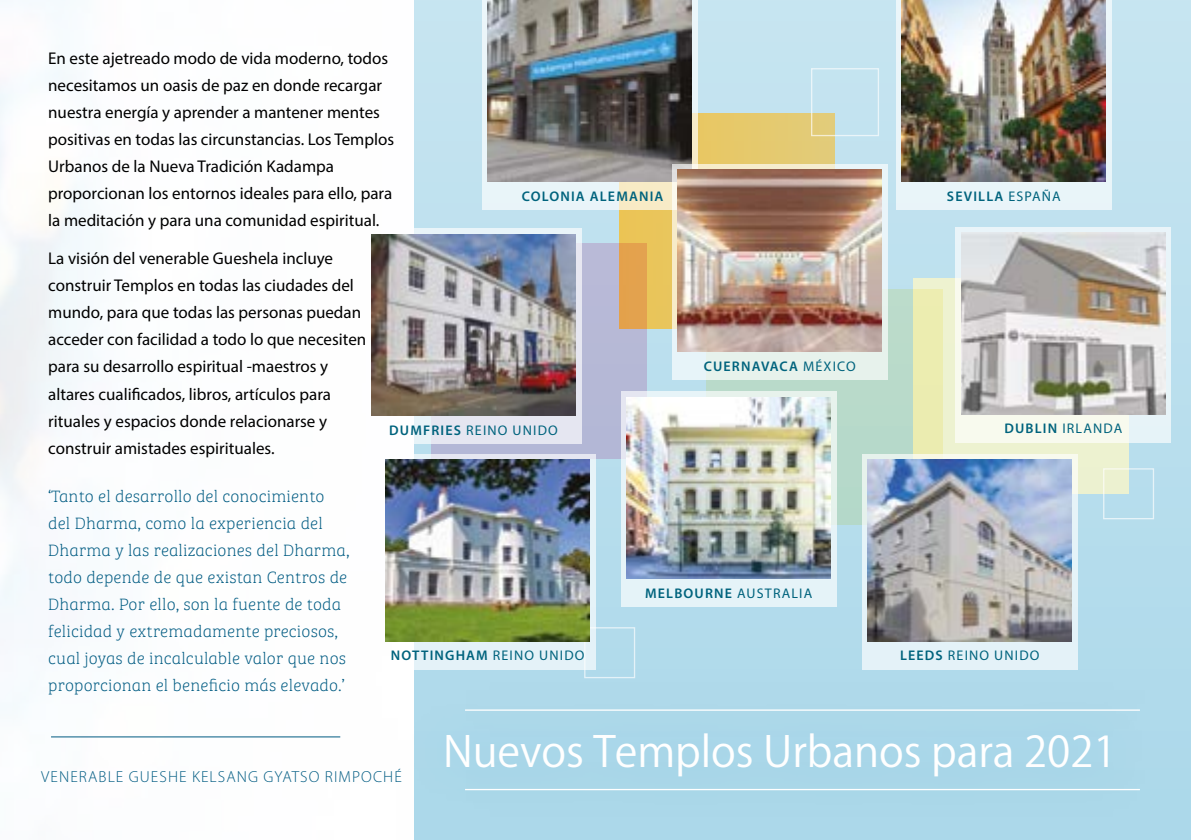
<style>
.page{position:relative;width:1191px;height:840px;background:#fff}
.page>*{position:absolute;margin:0;border:0;box-sizing:border-box;transform-origin:0 0}
.t1{font:42px "Koz Go Pro";color:#fff}
.t2{font:17px/27px "Myriad Pro";color:#000}
.t3{font:17px/27px "Bree Serif Th";letter-spacing:.01em;color:#005b82}
.t4{font:300 16px "Myriad Pro";letter-spacing:.07em;color:#005b82}
.t5{font:600 14px "Myriad Pro";letter-spacing:.085em;color:#00637d}
.t6{font:14px "Myriad Pro";letter-spacing:.085em;color:#00637d}
.s1{font-weight:400}
.s2{font-weight:600}
</style>
<div class="page">
<div style="left:414px;top:0;width:777px;height:839px;background:linear-gradient(to right,#bde0ee,#bce0ee)"></div>
<div style="left:896px;top:0;width:215px;height:210px;background:#e9f5f9"></div>
<img style="left:901px;top:0;width:205px;height:181px">
<svg style="left:619px;top:113px;width:216px;height:216px;background:#e6c868"></svg>
<div style="left:913px;top:278px;width:215px;height:215px;background:#edf2d0"></div>
<svg style="left:431px;top:243px;width:216px;height:216px;background:#beb6c0"></svg>
<svg style="left:706px;top:289px;width:237px;height:235px;background:#c8e0c3"></svg>
<div style="left:1103px;top:468px;width:51px;height:51px;border:1px solid #fff"></div>
<div style="left:584px;top:626px;width:51px;height:51px;border:1px solid #fff"></div>
<div style="left:811px;top:68px;width:68px;height:68px;border:1px solid #fff"></div>
<div style="left:621px;top:391px;width:215px;height:216px;background:linear-gradient(to right,#e5f2f8,#e5f3f6)"></div>
<img style="left:626px;top:397px;width:205px;height:181px">
<svg style="left:385px;top:454px;width:210px;height:215px;background:#e1ecee"></svg>
<img style="left:386px;top:459px;width:204px;height:182px">
<div style="left:862px;top:454px;width:215px;height:215px;background:linear-gradient(to bottom,#ecf5ef,#e1f1fc)"></div>
<img style="left:867px;top:459px;width:204px;height:182px">
<div style="left:400px;top:689px;width:754px;height:126px;background:#56b1d5;opacity:.33"></div>
<div style="left:433px;top:663px;width:738px;height:94px;background:#afd9ea"></div>
<hr style="left:465px;top:709px;width:675px;height:1px;background:#fff">
<div style="left:433px;top:742px;width:738px;height:94px;background:#aad7e9"></div>
<hr style="left:465px;top:788px;width:675px;height:1px;background:#fff">
<hr style="left:51px;top:736px;width:289px;height:1px;background:#005b82">
<div style="left:366px;top:228px;width:215px;height:216px;background:linear-gradient(to right,#f8fafd,#dee1ee)"></div>
<img style="left:371px;top:234px;width:204px;height:181px">
<div style="left:955px;top:227px;width:216px;height:215px;background:linear-gradient(to bottom,#eaf2f6,#f0f4ec)"></div>
<svg style="left:961px;top:232px;width:204px;height:182px;background:#bdb9b4"></svg>
<svg style="left:482px;top:0;width:215px;height:210px;background:#e8ede8"></svg>
<img style="left:488px;top:0;width:204px;height:181px">
<svg style="left:672px;top:164px;width:215px;height:216px;background:#e8efe8"></svg>
<img style="left:677px;top:169px;width:205px;height:182px">
<p class="t2" style="left:48px;top:44px;width:347px">En este ajetreado modo de vida moderno, todos necesitamos un oasis de paz en donde recargar nuestra energía y aprender a mantener mentes positivas en todas las circunstancias. Los Templos Urbanos de la Nueva Tradición Kadampa proporcionan los entornos ideales para ello, para la meditación y para una comunidad espiritual.</p>
<p class="t2" style="left:48px;top:245px;width:319px">La visión del venerable Gueshela incluye construir Templos en todas las ciudades del mundo, para que todas las personas puedan acceder con facilidad a todo lo que necesiten para su desarrollo espiritual -maestros y altares cualificados, libros, artículos para rituales y espacios donde relacionarse y construir amistades espirituales.</p>
<p class="t5" style="left:947px;top:187px;width:115px">SEVILLA <span class="s1">ESPAÑA</span></p>
<p class="t5" style="left:522px;top:187px;width:143px">COLONIA ALEMANIA</p>
<p class="t5" style="left:703px;top:357px;width:154px">CUERNAVACA <span class="s1">MÉXICO</span></p>
<p class="t6" style="left:389px;top:421px;width:170px"><span class="s2">DUMFRIES</span> REINO UNIDO</p>
<p class="t6" style="left:1004px;top:420px;width:119px"><span class="s2">DUBLIN</span> IRLANDA</p>
<p class="t3" style="left:48px;top:481px;width:303px">‘Tanto el desarrollo del conocimiento del Dharma, como la experiencia del Dharma y las realizaciones del Dharma, todo depende de que existan Centros de Dharma. Por ello, son la fuente de toda felicidad y extremadamente preciosos, cual joyas de incalculable valor que nos proporcionan el beneficio más elevado.’</p>
<p class="t5" style="left:645px;top:584px;width:169px">MELBOURNE <span class="s1">AUSTRALIA</span></p>
<p class="t5" style="left:391px;top:646px;width:195px">NOTTINGHAM <span class="s1">REINO UNIDO</span></p>
<p class="t6" style="left:900px;top:646px;width:141px"><span class="s2">LEEDS</span> REINO UNIDO</p>
<p class="t4" style="left:41px;top:767px;width:362px">VENERABLE GUESHE KELSANG GYATSO RIMPOCHÉ</p>
<h1 class="t1" style="left:443px;top:723px;width:675px">Nuevos Templos Urbanos para 2021</h1>
</div>
